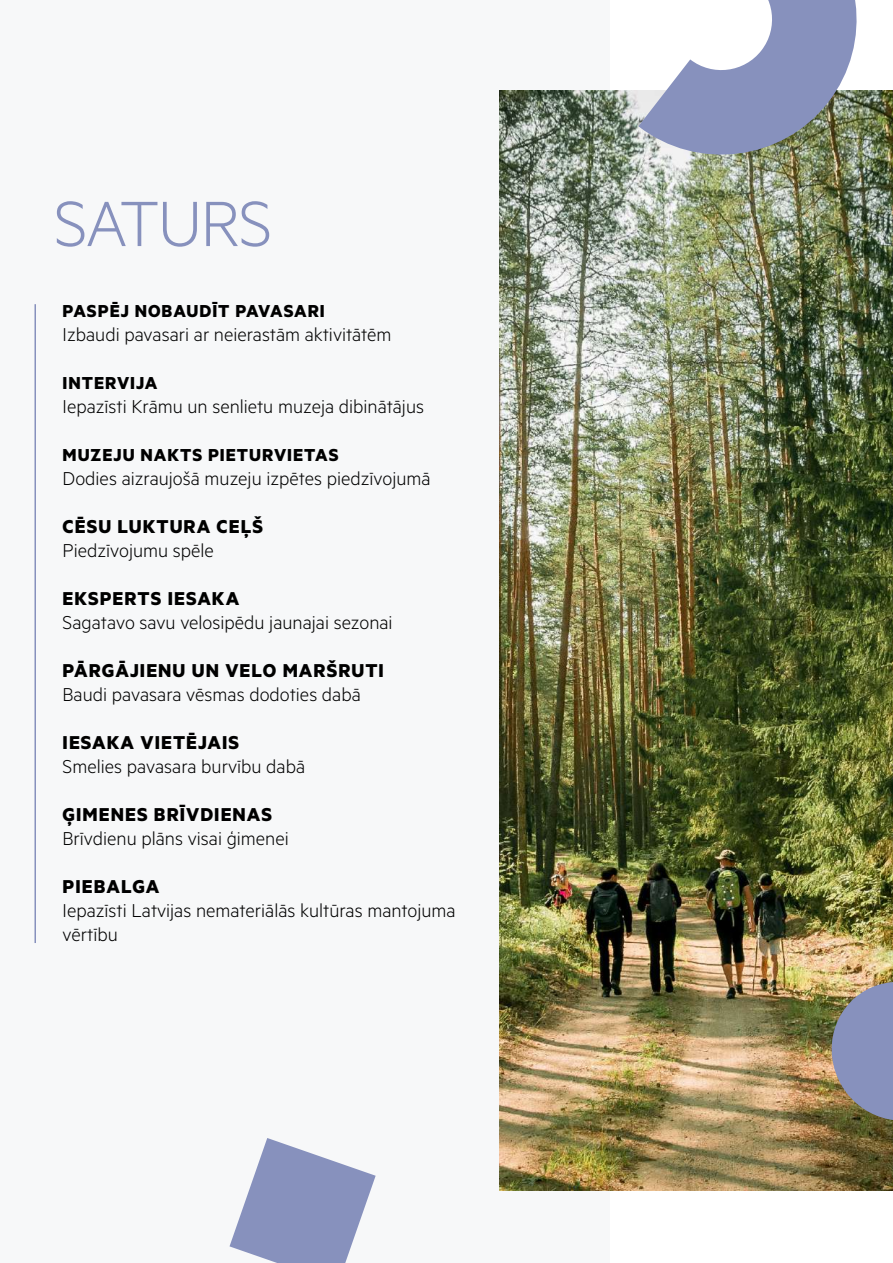
<style>
.page{position:relative;width:893px;height:1263px;background:#fff}
.page>*{position:absolute;margin:0;border:0;box-sizing:border-box;transform-origin:0 0}
.t1{font:300 72px "Metric";letter-spacing:-.02em;color:#8791bd}
.t2{font:300 21px/24px "Metric";color:#000}
.t3{font:700 21px "Metric";letter-spacing:.05em;color:#000}
.t4{font:700 19.5px "Metric";letter-spacing:.05em;color:#000}
</style>
<div class="page">
<div style="left:0;top:0;width:609px;height:1263px;background:#f7f8f9"></div>
<img style="left:500px;top:91px;width:393px;height:1099px">
<hr style="left:34px;top:304px;width:2px;height:639px;background:#8791bd">
<svg style="left:230px;top:1138px;width:146px;height:125px"></svg>
<img style="left:823px;top:974px;width:70px;height:155px">
<svg style="left:638px;top:0;width:236px;height:172px"></svg>
<h1 class="t1" style="left:54px;top:182px;width:220px">SATURS</h1>
<p class="t4" style="left:63px;top:298px;width:264px">PASPĒJ NOBAUDĪT PAVASARI</p>
<p class="t2" style="left:63px;top:321px;width:330px">Izbaudi pavasari ar neierastām aktivitātēm</p>
<p class="t4" style="left:63px;top:370px;width:96px">INTERVIJA</p>
<p class="t2" style="left:63px;top:393px;width:363px">Iepazīsti Krāmu un senlietu muzeja dibinātājus</p>
<p class="t4" style="left:63px;top:442px;width:277px">MUZEJU NAKTS PIETURVIETAS</p>
<p class="t2" style="left:63px;top:465px;width:369px">Dodies aizraujošā muzeju izpētes piedzīvojumā</p>
<p class="t3" style="left:63px;top:513px;width:202px">CĒSU LUKTURA CEĻŠ</p>
<p class="t2" style="left:63px;top:537px;width:153px">Piedzīvojumu spēle</p>
<p class="t3" style="left:63px;top:585px;width:178px">EKSPERTS IESAKA</p>
<p class="t2" style="left:63px;top:609px;width:332px">Sagatavo savu velosipēdu jaunajai sezonai</p>
<p class="t3" style="left:63px;top:657px;width:323px">PĀRGĀJIENU UN VELO MARŠRUTI</p>
<p class="t2" style="left:63px;top:681px;width:300px">Baudi pavasara vēsmas dodoties dabā</p>
<p class="t3" style="left:63px;top:729px;width:178px">IESAKA VIETĒJAIS</p>
<p class="t2" style="left:63px;top:753px;width:244px">Smelies pavasara burvību dabā</p>
<p class="t3" style="left:63px;top:801px;width:211px">ĢIMENES BRĪVDIENAS</p>
<p class="t2" style="left:63px;top:825px;width:228px">Brīvdienu plāns visai ģimenei</p>
<p class="t3" style="left:63px;top:873px;width:98px">PIEBALGA</p>
<p class="t2" style="left:63px;top:897px;width:395px">Iepazīsti Latvijas nemateriālās kultūras mantojuma vērtību</p>
</div>
